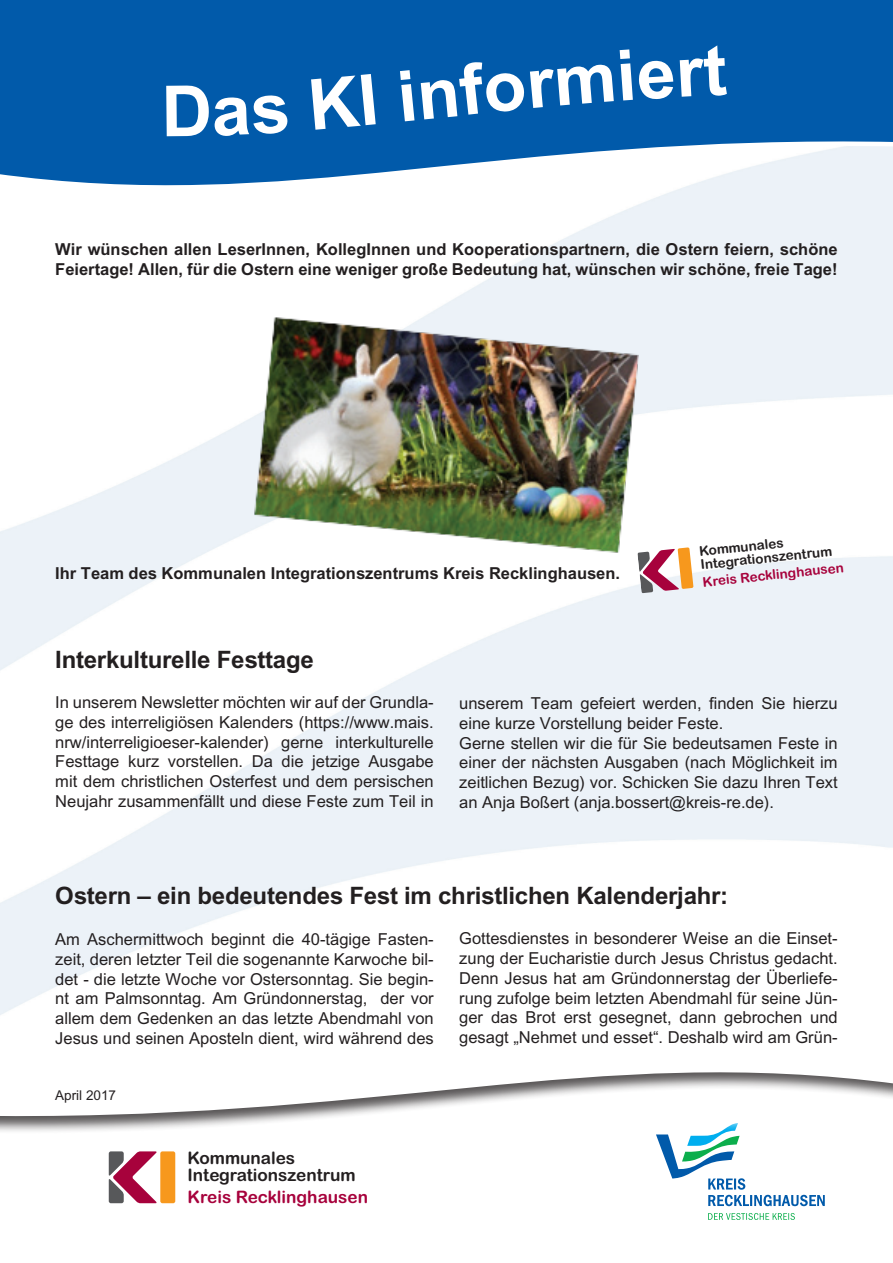
<style>
.page{position:relative;width:893px;height:1263px;background:#fff}
.page>*{position:absolute;margin:0;border:0;box-sizing:border-box;transform-origin:0 0}
.t1{font:700 70.5px "Arial";color:#fff}
.t2{font:700 24px "Arial";letter-spacing:-.01em;color:#231f20}
.t3{font:17.25px/16.8px "Arial Rounded MT Bold";color:#231f20}
.t4{font:17.25px "Arial Rounded MT Bold";color:#a7023c}
.t5{font:16.5px/19.8px "Arial";color:#231f20;text-align:justify}
.t6{font:700 16.5px/19.8px "Arial";color:#231f20}
.t7{font:13.5px/13.2px "Arial Rounded MT Bold";color:#231f20}
.t8{font:13.5px "Arial Rounded MT Bold";color:#a7023c}
.t9{font:13.5px "Arial";color:#231f20}
</style>
<div class="page">
<div style="left:0;top:1070px;width:893px;height:193px;background:#231f20;opacity:.75"></div>
<div style="left:642px;top:1120px;width:207px;height:116px;background:#fff"></div>
<svg style="left:708px;top:1213px;width:87px;height:7px"></svg>
<svg style="left:656px;top:1123px;width:169px;height:83px"></svg>
<div style="left:160px;top:1151px;width:15px;height:52px;background:#f7981d;border-radius:2px"></div>
<svg style="left:109px;top:1151px;width:48px;height:52px"></svg>
<svg style="left:0;top:0;width:893px;height:217px"></svg>
<svg style="left:637px;top:547px;width:56px;height:46px"></svg>
<img style="left:253px;top:317px;width:385px;height:237px">
<div style="left:166px;top:85px;width:122px;height:51px;background:#015aaa"></div>
<div style="left:311px;top:75px;width:50px;height:55px;background:#015aaa"></div>
<div style="left:530px;top:64px;width:84px;height:44px;background:#015aaa"></div>
<div style="left:620px;top:49px;width:54px;height:51px;background:#015aaa"></div>
<div style="left:680px;top:45px;width:47px;height:52px;background:#015aaa"></div>
<h1 class="t1" style="left:354px;top:60px;width:170px;rotate:-6deg">I info</h1>
<p class="t6" style="left:55px;top:239px;width:784px">Wir wünschen allen LeserInnen, KollegInnen und Kooperationspartnern, die Ostern feiern, schöne<br>Feiertage! Allen, für die Ostern eine weniger große Bedeutung hat, wünschen wir schöne, freie Tage!</p>
<p class="t6" style="left:55px;top:563px;width:566px">Ihr Team des Kommunalen Integrationszentrums Kreis Recklinghausen.</p>
<p class="t7" style="left:699px;top:545px;width:134px;rotate:-6deg">Kommunales<br>Integrationszentrum</p>
<p class="t8" style="left:702px;top:574px;width:143px;rotate:-6deg">Kreis Recklinghausen</p>
<h2 class="t2" style="left:55px;top:646px;width:260px">Interkulturelle Festtage</h2>
<p class="t5" style="left:55px;top:692px;width:380px">In unserem Newsletter möchten wir auf der Grundla&shy;ge des interreligiösen Kalenders (https://www.mais. nrw/interreligioeser-kalender) gerne interkulturelle Festtage kurz vorstellen. Da die jetzige Ausgabe mit dem christlichen Osterfest und dem persischen Neujahr zusammenfällt und diese Feste zum Teil in</p>
<p class="t5" style="left:459px;top:693px;width:380px;text-align:left">unserem Team gefeiert werden, finden Sie hierzu eine kurze Vorstellung beider Feste.<br>Gerne stellen wir die für Sie bedeutsamen Feste in einer der nächsten Ausgaben (nach Möglichkeit im zeitlichen Bezug) vor. Schicken Sie dazu Ihren Text an Anja Boßert (anja.bossert@kreis-re.de).</p>
<h2 class="t2" style="left:55px;top:882px;width:674px">Ostern – ein bedeutendes Fest im christlichen Kalenderjahr:</h2>
<p class="t5" style="left:55px;top:929px;width:380px">Am Aschermittwoch beginnt die 40-tägige Fasten&shy;zeit, deren letzter Teil die sogenannte Karwoche bil&shy;det - die letzte Woche vor Ostersonntag. Sie begin&shy;nt am Palmsonntag. Am Gründonnerstag, der vor allem dem Gedenken an das letzte Abendmahl von Jesus und seinen Aposteln dient, wird während des</p>
<p class="t5" style="left:459px;top:928px;width:380px">Gottesdienstes in besonderer Weise an die Einset&shy;zung der Eucharistie durch Jesus Christus gedacht.<br>Denn Jesus hat am Gründonnerstag der Überliefe&shy;rung zufolge beim letzten Abendmahl für seine Jün&shy;ger das Brot erst gesegnet, dann gebrochen und gesagt „Nehmet und esset“. Deshalb wird am Grün-</p>
<p class="t9" style="left:55px;top:1088px;width:62px">April 2017</p>
<p class="t3" style="left:187px;top:1149px;width:170px">Kommunales<br>Integrationszentrum</p>
<p class="t4" style="left:187px;top:1187px;width:182px">Kreis Recklinghausen</p>
</div>
